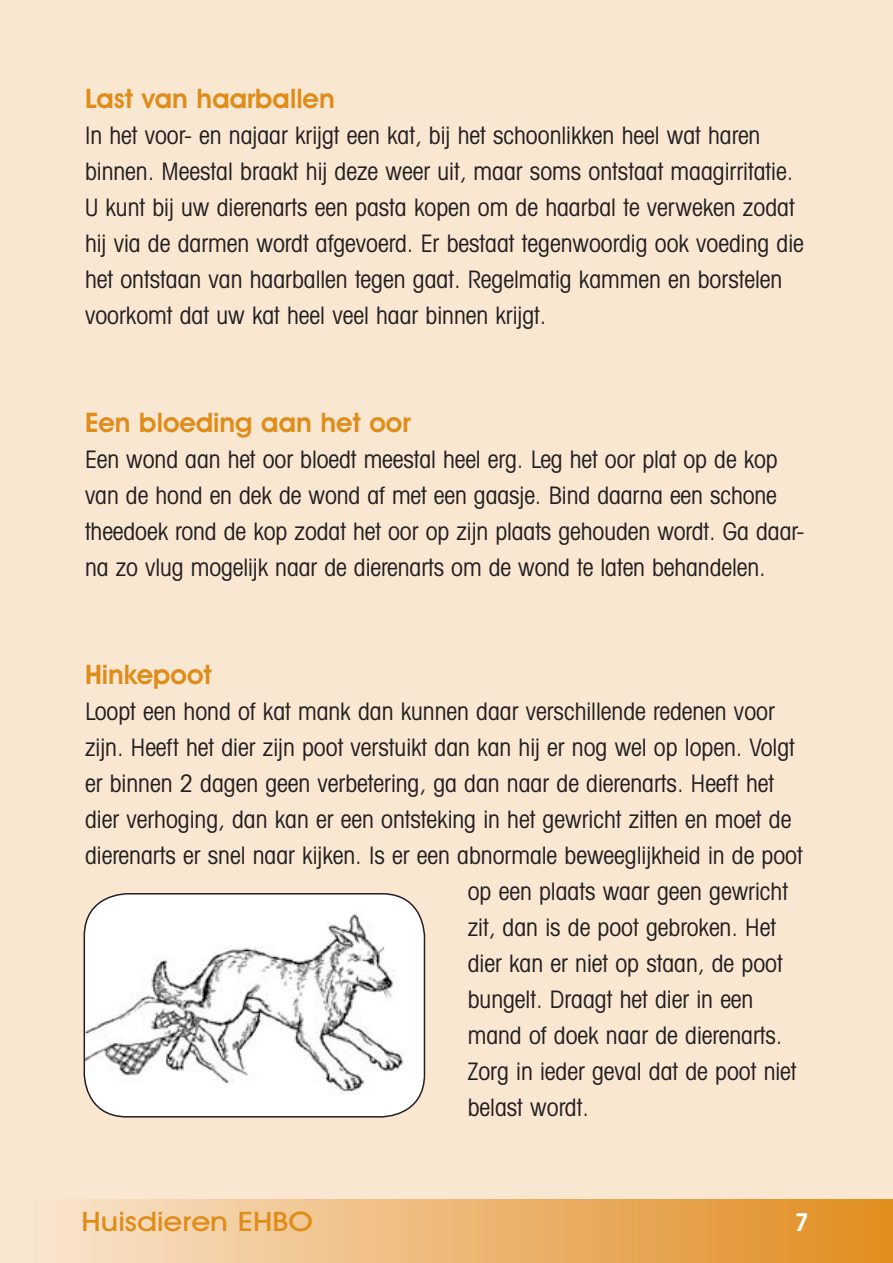
<style>
.page{position:relative;width:893px;height:1263px;background:#f9e7d2}
.page>*{position:absolute;margin:0;border:0;box-sizing:border-box;transform-origin:0 0}
.t1{font:600 27px "Avant Garde IT Cby BT";color:#df8c19}
.t2{font:500 27px "Avant Garde IT Cby BT";color:#df8c19;scale:1.15 1}
.t3{font:condensed 24px/36px "Avant Garde IT Cby BT";color:#231f20}
.t4{font:600 24px "Avant Garde";color:#fff}
.s1{font-style:inherit}
</style>
<div class="page">
<div style="left:0;top:1199px;width:893px;height:64px;background:linear-gradient(to right,#fae7d4,#e08c20)"></div>
<div style="left:84px;top:894px;width:340px;height:223px;background:#fff;border-radius:43px"></div>
<img style="left:85px;top:911px;width:339px;height:183px">
<div style="left:84px;top:893px;width:341px;height:224px;border:2px solid #231f20;border-radius:43px"></div>
<p class="t1" style="left:85px;top:88px;width:251px">Last van haarballen</p>
<p class="t3" style="left:85px;top:119px;width:720px">In het voor- en najaar krijgt een kat, bij het schoonlikken heel wat haren binnen. Meestal braakt hij deze weer uit, maar soms ontstaat maagirritatie.<br>U kunt bij uw dierenarts een pasta kopen om de haarbal te verweken zodat hij via de darmen wordt afgevoerd. Er bestaat tegenwoordig ook voeding die het ontstaan van haarballen tegen gaat. Regelmatig kammen en borstelen voorkomt dat uw kat heel veel haar binnen krijgt.</p>
<p class="t1" style="left:85px;top:412px;width:327px">Een bloeding aan het oor</p>
<p class="t3" style="left:85px;top:443px;width:721px">Een wond aan het oor bloedt meestal heel erg. Leg het oor plat op de kop van de hond en dek de wond af met een gaasje. Bind daarna een schone theedoek rond de kop zodat het oor op zijn plaats gehouden wordt. Ga daar&shy;na zo vlug mogelijk naar de dierenarts om de wond te laten behandelen.</p>
<p class="t1" style="left:85px;top:664px;width:128px">Hinkepoot</p>
<p class="t3" style="left:85px;top:695px;width:691px">Loopt een hond of kat mank dan kunnen daar verschillende redenen voor</p>
<p class="t3" style="left:85px;top:731px;width:711px">zijn. Heeft het dier zijn poot verstuikt dan kan hij er nog wel op lopen. Volgt</p>
<p class="t3" style="left:85px;top:767px;width:691px">er binnen 2 dagen geen verbetering, ga dan naar de dierenarts. Heeft het</p>
<p class="t3" style="left:85px;top:803px;width:708px">dier verhoging, dan kan er een ontsteking in het gewricht zitten en moet de</p>
<p class="t3" style="left:85px;top:839px;width:719px">dierenarts er snel naar kijken. Is er een abnormale beweeglijkheid in de poot</p>
<p class="t3" style="left:468px;top:875px;width:322px">op een plaats waar geen gewricht</p>
<p class="t3" style="left:468px;top:911px;width:310px">zit, dan is de poot gebroken. Het</p>
<p class="t3" style="left:468px;top:947px;width:316px">dier kan er niet op staan, de poot</p>
<p class="t3" style="left:468px;top:983px;width:287px">bungelt. Draagt het dier in een</p>
<p class="t3" style="left:468px;top:1019px;width:316px">mand of doek naar de dierenarts.</p>
<p class="t3" style="left:468px;top:1055px;width:330px">Zorg in ieder geval dat de poot niet</p>
<p class="t3" style="left:468px;top:1091px;width:123px">belast wordt.</p>
<p class="t2" style="left:82px;top:1206px;width:203px"><span class="s1">H</span>uisdieren EHBO</p>
<p class="t4" style="left:795px;top:1213px;width:15px">7</p>
</div>
